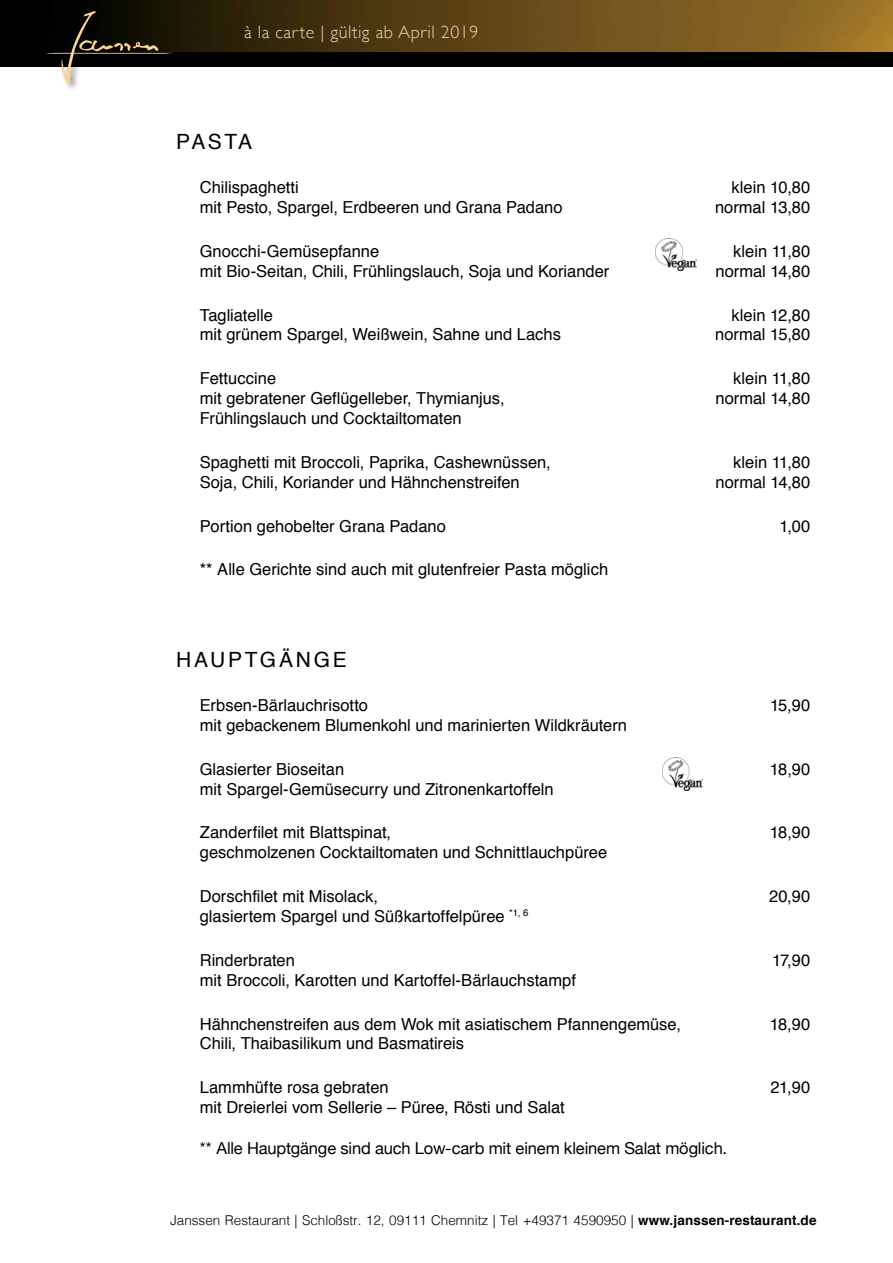
<style>
.page{position:relative;width:893px;height:1263px;background:#fff}
.page>*{position:absolute;margin:0;border:0;box-sizing:border-box;transform-origin:0 0}
.t1{font:21px "Helvetica";letter-spacing:.125em;color:#000}
.t2{font:300 18px "Gill Sans";letter-spacing:.03em;color:#f3d6b1}
.t3{font:16.5px/19.8px "Helvetica";color:#000}
.t4{font:16.5px "Helvetica Neue";letter-spacing:-.01em;color:#000}
.t5{font:300 13.5px "Helvetica";color:#000}
.s1{font-weight:700}
</style>
<div class="page">
<img style="left:0;top:0;width:893px;height:52px">
<div style="left:0;top:52px;width:893px;height:14px;background:#000"></div>
<div style="left:44px;top:9px;width:138px;height:83px;background:#000;opacity:.5"></div>
<svg style="left:44px;top:11px;width:130px;height:72px"></svg>
<img style="left:656px;top:238px;width:40px;height:33px">
<img style="left:662px;top:758px;width:41px;height:32px">
<p class="t2" style="left:244px;top:18px;width:236px">à la carte | gültig ab April 2019</p>
<p class="t1" style="left:176px;top:126px;width:78px">PASTA</p>
<p class="t3" style="left:200px;top:178px;width:364px">Chilispaghetti<br>mit Pesto, Spargel, Erdbeeren und Grana Padano</p>
<p class="t3" style="left:715px;top:178px;width:97px;text-align:right">klein 10,80 normal 13,80</p>
<p class="t3" style="left:200px;top:242px;width:411px">Gnocchi-Gemüsepfanne<br>mit Bio-Seitan, Chili, Frühlingslauch, Soja und Koriander</p>
<p class="t3" style="left:715px;top:242px;width:97px;text-align:right">klein 11,80 normal 14,80</p>
<p class="t3" style="left:200px;top:305px;width:363px">Tagliatelle<br>mit grünem Spargel, Weißwein, Sahne und Lachs</p>
<p class="t3" style="left:715px;top:305px;width:97px;text-align:right">klein 12,80 normal 15,80</p>
<p class="t3" style="left:200px;top:369px;width:306px">Fettuccine<br>mit gebratener Geflügelleber, Thymianjus,<br>Frühlingslauch und Cocktailtomaten</p>
<p class="t3" style="left:715px;top:369px;width:97px;text-align:right">klein 11,80 normal 14,80</p>
<p class="t3" style="left:200px;top:453px;width:352px">Spaghetti mit Broccoli, Paprika, Cashewnüssen,<br>Soja, Chili, Koriander und Hähnchenstreifen</p>
<p class="t3" style="left:715px;top:453px;width:97px;text-align:right">klein 11,80 normal 14,80</p>
<p class="t3" style="left:200px;top:516px;width:248px">Portion gehobelter Grana Padano</p>
<p class="t3" style="left:779px;top:516px;width:33px">1,00</p>
<p class="t3" style="left:200px;top:560px;width:410px">** Alle Gerichte sind auch mit glutenfreier Pasta möglich</p>
<p class="t1" style="left:176px;top:643px;width:172px">HAUPTGÄNGE</p>
<p class="t3" style="left:200px;top:696px;width:429px">Erbsen-Bärlauchrisotto<br>mit gebackenem Blumenkohl und marinierten Wildkräutern</p>
<p class="t3" style="left:770px;top:696px;width:42px">15,90</p>
<p class="t3" style="left:200px;top:759px;width:355px">Glasierter Bioseitan<br>mit Spargel-Gemüsecurry und Zitronenkartoffeln</p>
<p class="t3" style="left:770px;top:759px;width:42px">18,90</p>
<p class="t3" style="left:200px;top:823px;width:409px">Zanderfilet mit Blattspinat,<br>geschmolzenen Cocktailtomaten und Schnittlauchpüree</p>
<p class="t3" style="left:770px;top:823px;width:42px">18,90</p>
<p class="t3" style="left:200px;top:887px;width:330px">Dorschfilet mit Misolack,<br>glasiertem Spargel und Süßkartoffelpüree <sup>*1,</sup> <sup>6</sup></p>
<p class="t3" style="left:769px;top:887px;width:43px">20,90</p>
<p class="t3" style="left:200px;top:950px;width:378px">Rinderbraten<br>mit Broccoli, Karotten und Kartoffel-Bärlauchstampf</p>
<p class="t3" style="left:772px;top:950px;width:40px">17,90</p>
<p class="t3" style="left:200px;top:1014px;width:483px">Hähnchenstreifen aus dem Wok mit asiatischem Pfannengemüse,<br>Chili, Thaibasilikum und Basmatireis</p>
<p class="t3" style="left:770px;top:1014px;width:42px">18,90</p>
<p class="t3" style="left:200px;top:1078px;width:366px">Lammhüfte rosa gebraten<br>mit Dreierlei vom Sellerie – Püree, Rösti und Salat</p>
<p class="t3" style="left:770px;top:1078px;width:42px">21,90</p>
<p class="t4" style="left:200px;top:1136px;width:529px">** Alle Hauptgänge sind auch Low-carb mit einem kleinem Salat möglich.</p>
<p class="t5" style="left:170px;top:1208px;width:648px">Janssen Restaurant | Schloßstr. 12, 09111 Chemnitz | Tel +49371 4590950 | <span class="s1">www.janssen-restaurant.de</span></p>
</div>
